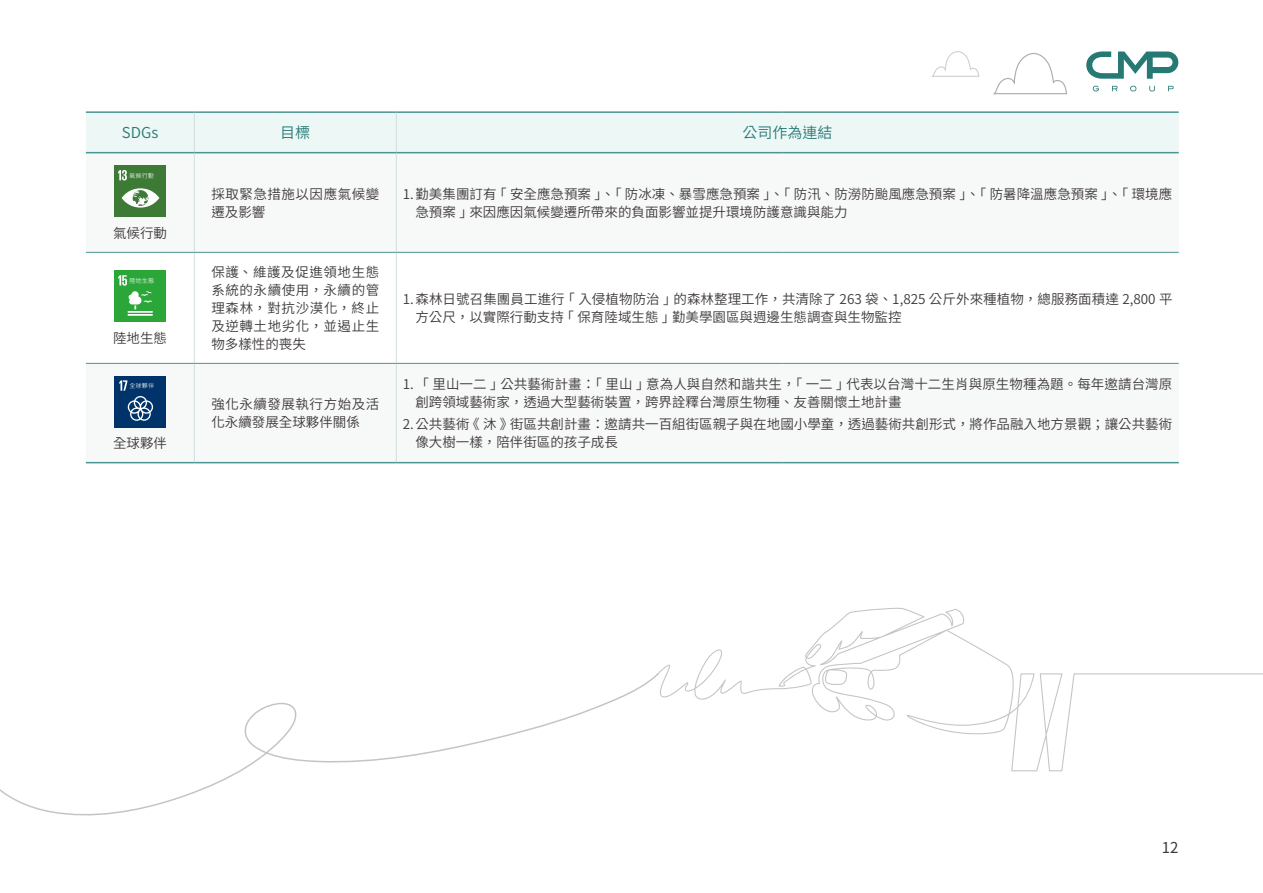
<style>
.page{position:relative;width:1263px;height:893px;background:#fff}
.page>*{position:absolute;margin:0;border:0;box-sizing:border-box;transform-origin:0 0}
.t1{font:600 15px "Noto Sans CJ Ktc";color:#277a74}
.t2{font:15px "Noto Sans CJ Ktc";color:#3e3a39}
.t3{font:600 13.5px/18px "Noto Sans CJ Ktc";color:#3e3a39}
.t4{font:600 13.5px/18px "Noto Sans CJ Ktc";letter-spacing:.04em;color:#3e3a39}
.t5{font:6.15px "Microsoft Jheng Hei";color:#fff}
</style>
<div class="page">
<svg style="left:931px;top:51px;width:49px;height:26px"></svg>
<svg style="left:993px;top:53px;width:74px;height:42px"></svg>
<div style="left:86px;top:113px;width:1093px;height:39px;background:#edf7f6"></div>
<svg style="left:86px;top:153px;width:1093px;height:309px"></svg>
<hr style="left:86px;top:111px;width:108px;height:2px;background:#4b9592">
<hr style="left:194px;top:111px;width:202px;height:2px;background:#4b9592">
<hr style="left:396px;top:111px;width:386px;height:2px;background:#4b9592">
<hr style="left:782px;top:111px;width:397px;height:2px;background:#4b9592">
<hr style="left:86px;top:152px;width:108px;height:1px;background:#4b9592">
<hr style="left:194px;top:152px;width:202px;height:1px;background:#4b9592">
<hr style="left:396px;top:152px;width:386px;height:1px;background:#4b9592">
<hr style="left:782px;top:152px;width:397px;height:1px;background:#4b9592">
<hr style="left:194px;top:113px;width:1px;height:39px;background:#d1dedd">
<hr style="left:396px;top:113px;width:1px;height:39px;background:#d1dedd">
<hr style="left:194px;top:153px;width:1px;height:99px;background:#d1dedd">
<hr style="left:396px;top:153px;width:1px;height:99px;background:#d1dedd">
<hr style="left:194px;top:253px;width:1px;height:110px;background:#d1dedd">
<hr style="left:396px;top:253px;width:1px;height:110px;background:#d1dedd">
<hr style="left:194px;top:364px;width:1px;height:98px;background:#d1dedd">
<hr style="left:396px;top:364px;width:1px;height:98px;background:#d1dedd">
<hr style="left:86px;top:252px;width:108px;height:1px;background:#4b9592">
<hr style="left:194px;top:252px;width:202px;height:1px;background:#4b9592">
<hr style="left:396px;top:252px;width:386px;height:1px;background:#4b9592">
<hr style="left:782px;top:252px;width:397px;height:1px;background:#4b9592">
<hr style="left:86px;top:363px;width:108px;height:1px;background:#4b9592">
<hr style="left:194px;top:363px;width:202px;height:1px;background:#4b9592">
<hr style="left:396px;top:363px;width:386px;height:1px;background:#4b9592">
<hr style="left:782px;top:363px;width:397px;height:1px;background:#4b9592">
<hr style="left:86px;top:462px;width:108px;height:1px;background:#4b9592">
<hr style="left:194px;top:462px;width:202px;height:1px;background:#4b9592">
<hr style="left:396px;top:462px;width:386px;height:1px;background:#4b9592">
<hr style="left:782px;top:462px;width:397px;height:1px;background:#4b9592">
<div style="left:115px;top:166px;width:51px;height:51px;background:#3c7a35"></div>
<svg style="left:122px;top:188px;width:37px;height:20px"></svg>
<svg style="left:118px;top:170px;width:9px;height:10px"></svg>
<div style="left:115px;top:271px;width:51px;height:51px;background:#2aa738"></div>
<hr style="left:128px;top:311px;width:25px;height:2px;background:#fff">
<hr style="left:128px;top:314px;width:25px;height:2px;background:#fff">
<svg style="left:118px;top:275px;width:34px;height:34px"></svg>
<div style="left:115px;top:376px;width:51px;height:51px;background:#00336a"></div>
<svg style="left:119px;top:380px;width:34px;height:41px"></svg>
<svg style="left:659px;top:607px;width:604px;height:164px"></svg>
<svg style="left:0;top:672px;width:660px;height:144px"></svg>
<svg style="left:1086px;top:51px;width:92px;height:28px"></svg>
<svg style="left:1093px;top:86px;width:6px;height:5px"></svg>
<svg style="left:1112px;top:86px;width:5px;height:5px"></svg>
<svg style="left:1130px;top:86px;width:6px;height:5px"></svg>
<svg style="left:1149px;top:86px;width:6px;height:5px"></svg>
<svg style="left:1168px;top:86px;width:5px;height:5px"></svg>
<p class="t1" style="left:122px;top:124px;width:38px">SDGs</p>
<p class="t1" style="left:280px;top:124px;width:31px">目標</p>
<p class="t1" style="left:742px;top:124px;width:91px">公司作為連結</p>
<p class="t5" style="left:129px;top:172px;width:26px">氣候行動</p>
<p class="t3" style="left:113px;top:224px;width:55px">氣候行動</p>
<p class="t5" style="left:129px;top:277px;width:26px">陸地生態</p>
<p class="t3" style="left:113px;top:329px;width:55px">陸地生態</p>
<p class="t5" style="left:129px;top:382px;width:26px">全球夥伴</p>
<p class="t3" style="left:113px;top:435px;width:55px">全球夥伴</p>
<p class="t4" style="left:211px;top:185px;width:169px">採取緊急措施以因應氣候變遷及影響</p>
<p class="t3" style="left:415px;top:185px;width:758px;text-indent:-13px">1. 勤美集團訂有「安全應急預案」、「防冰凍、暴雪應急預案」、「防汛、防澇防颱風應急預案」、「防暑降溫應急預案」、「環境應急預案」來因應因氣候變遷所帶來的負面影響並提升環境防護意識與能力</p>
<p class="t3" style="left:211px;top:263px;width:169px;text-align:justify">保護、維護及促進領地生態系統的永續使用，永續的管理森林，對抗沙漠化，終止及逆轉土地劣化，並遏止生物多樣性的喪失</p>
<p class="t4" style="left:211px;top:395px;width:169px">強化永續發展執行方始及活化永續發展全球夥伴關係</p>
<p class="t3" style="left:415px;top:290px;width:758px;text-indent:-13px">1. 森林日號召集團員工進行「入侵植物防治」的森林整理工作，共清除了 263 袋、1,825 公斤外來種植物，總服務面積達 2,800 平方公尺，以實際行動支持「保育陸域生態」勤美學園區與週邊生態調查與生物監控</p>
<p class="t3" style="left:415px;top:375px;width:758px;text-indent:-13px">1. 「里山一二」公共藝術計畫：「里山」意為人與自然和諧共生，「一二」代表以台灣十二生肖與原生物種為題。每年邀請台灣原創跨領域藝術家，透過大型藝術裝置，跨界詮釋台灣原生物種、友善關懷土地計畫</p>
<p class="t3" style="left:415px;top:416px;width:758px;text-indent:-13px">2. 公共藝術《沐》街區共創計畫：邀請共一百組街區親子與在地國小學童，透過藝術共創形式，將作品融入地方景觀；讓公共藝術像大樹一樣，陪伴街區的孩子成長</p>
<p class="t2" style="left:1162px;top:839px;width:18px">12</p>
</div>
